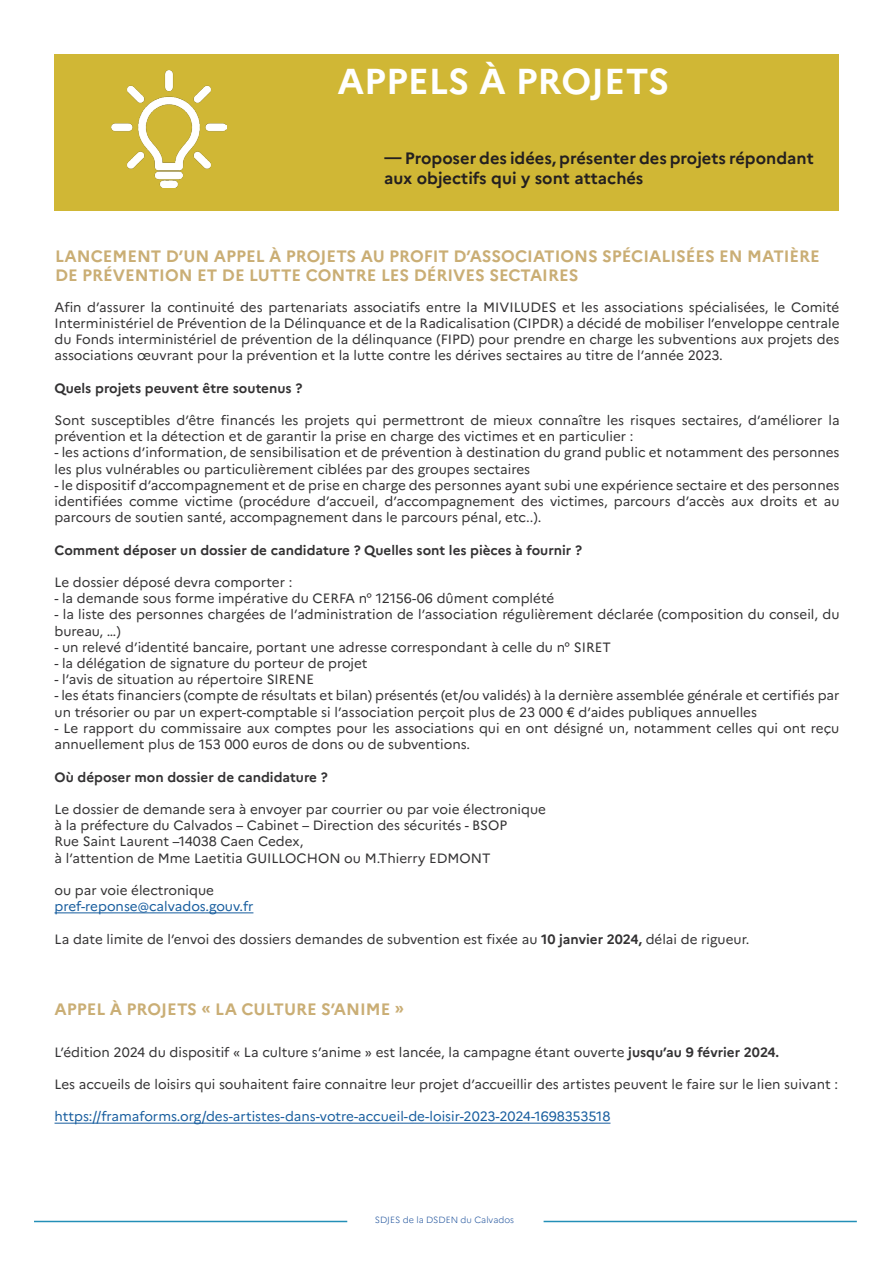
<style>
.page{position:relative;width:893px;height:1263px;background:#fff}
.page>*{position:absolute;margin:0;border:0;box-sizing:border-box;transform-origin:0 0}
.t1{font:700 36px "Marianne";color:#fff}
.t2{font:700 16.5px/19.8px "Marianne";color:#caae75}
.t3{font:700 16.5px "Marianne";color:#231f20}
.t4{font:13.5px/16.2px "Marianne";color:#333233}
.t5{font:700 13.5px "Marianne";color:#333233}
.t6{font:13.5px "Marianne";color:#175d9e}
.t7{font:300 9px "Marianne";color:#24569e}
.s1{font-weight:700}
</style>
<div class="page">
<hr style="left:34px;top:1221px;width:313px;height:1px;background:#238fb7">
<hr style="left:544px;top:1221px;width:313px;height:1px;background:#238fb7">
<hr style="left:55px;top:1123px;width:555px;height:1px;background:#175d9e">
<hr style="left:55px;top:912px;width:198px;height:1px;background:#175d9e">
<div style="left:54px;top:54px;width:785px;height:156px;background:#d0b735"></div>
<img style="left:112px;top:71px;width:115px;height:117px">
<p class="t1" style="left:337px;top:60px;width:333px">APPELS À PROJETS</p>
<p class="t3" style="left:384px;top:148px;width:431px">— Proposer des idées, présenter des projets répondant</p>
<p class="t3" style="left:384px;top:168px;width:261px">aux objectifs qui y sont attachés</p>
<p class="t2" style="left:55px;top:246px;width:766px">LANCEMENT D’UN APPEL À PROJETS AU PROFIT D’ASSOCIATIONS SPÉCIALISÉES EN MATIÈRE<br>DE PRÉVENTION ET DE LUTTE CONTRE LES DÉRIVES SECTAIRES</p>
<p class="t4" style="left:55px;top:299px;width:786px;text-align:justify">Afin d’assurer la continuité des partenariats associatifs entre la MIVILUDES et les associations spécialisées, le Comité Interministériel de Prévention de la Délinquance et de la Radicalisation (CIPDR) a décidé de mobiliser l’enveloppe centrale du Fonds interministériel de prévention de la délinquance (FIPD) pour prendre en charge les subventions aux projets des associations œuvrant pour la prévention et la lutte contre les dérives sectaires au titre de l’année 2023.</p>
<p class="t5" style="left:55px;top:380px;width:249px">Quels projets peuvent être soutenus ?</p>
<p class="t4" style="left:55px;top:412px;width:786px">Sont susceptibles d’être financés les projets qui permettront de mieux connaître les risques sectaires, d’améliorer la prévention et la détection et de garantir la prise en charge des victimes et en particulier :</p>
<p class="t4" style="left:55px;top:444px;width:786px">- les actions d’information, de sensibilisation et de prévention à destination du grand public et notamment des personnes les plus vulnérables ou particulièrement ciblées par des groupes sectaires</p>
<p class="t4" style="left:55px;top:477px;width:786px;text-align:justify">- le dispositif d’accompagnement et de prise en charge des personnes ayant subi une expérience sectaire et des personnes identifiées comme victime (procédure d’accueil, d’accompagnement des victimes, parcours d’accès aux droits et au parcours de soutien santé, accompagnement dans le parcours pénal, etc..).</p>
<p class="t5" style="left:55px;top:542px;width:529px">Comment déposer un dossier de candidature ? Quelles sont les pièces à fournir ?</p>
<p class="t4" style="left:55px;top:574px;width:239px">Le dossier déposé devra comporter :</p>
<p class="t4" style="left:55px;top:590px;width:501px">- la demande sous forme impérative du CERFA n° 12156-06 dûment complété</p>
<p class="t4" style="left:55px;top:606px;width:786px">- la liste des personnes chargées de l’administration de l’association régulièrement déclarée (composition du conseil, du bureau, …)</p>
<p class="t4" style="left:55px;top:639px;width:558px">- un relevé d’identité bancaire, portant une adresse correspondant à celle du n° SIRET</p>
<p class="t4" style="left:55px;top:655px;width:315px">- la délégation de signature du porteur de projet</p>
<p class="t4" style="left:55px;top:671px;width:261px">- l’avis de situation au répertoire SIRENE</p>
<p class="t4" style="left:55px;top:687px;width:786px">- les états financiers (compte de résultats et bilan) présentés (et/ou validés) à la dernière assemblée générale et certifiés par un trésorier ou par un expert-comptable si l’association perçoit plus de 23 000 € d’aides publiques annuelles</p>
<p class="t4" style="left:55px;top:720px;width:786px">- Le rapport du commissaire aux comptes pour les associations qui en ont désigné un, notamment celles qui ont reçu annuellement plus de 153 000 euros de dons ou de subventions.</p>
<p class="t5" style="left:55px;top:768px;width:275px">Où déposer mon dossier de candidature ?</p>
<p class="t4" style="left:55px;top:801px;width:493px">Le dossier de demande sera à envoyer par courrier ou par voie électronique</p>
<p class="t4" style="left:55px;top:817px;width:454px">à la préfecture du Calvados – Cabinet – Direction des sécurités - BSOP</p>
<p class="t4" style="left:55px;top:833px;width:250px">Rue Saint Laurent –14038 Caen Cedex,</p>
<p class="t4" style="left:55px;top:849px;width:438px">à l’attention de Mme Laetitia GUILLOCHON ou M.Thierry EDMONT</p>
<p class="t4" style="left:55px;top:882px;width:161px">ou par voie électronique</p>
<p class="t6" style="left:55px;top:898px;width:200px">pref-reponse@calvados.gouv.fr</p>
<p class="t4" style="left:55px;top:930px;width:696px">La date limite de l’envoi des dossiers demandes de subvention est fixée au <span class="s1">10 janvier 2024,</span> délai de rigueur.</p>
<p class="t2" style="left:55px;top:999px;width:351px">APPEL À PROJETS « LA CULTURE S’ANIME »</p>
<p class="t4" style="left:55px;top:1044px;width:726px">L’édition 2024 du dispositif « La culture s’anime » est lancée, la campagne étant ouverte <span class="s1">jusqu’au 9 février 2024.</span></p>
<p class="t4" style="left:55px;top:1076px;width:785px">Les accueils de loisirs qui souhaitent faire connaitre leur projet d’accueillir des artistes peuvent le faire sur le lien suivant :</p>
<p class="t6" style="left:55px;top:1108px;width:557px">https://framaforms.org/des-artistes-dans-votre-accueil-de-loisir-2023-2024-1698353518</p>
<p class="t7" style="left:375px;top:1214px;width:141px">SDJES de la DSDEN du Calvados</p>
</div>
